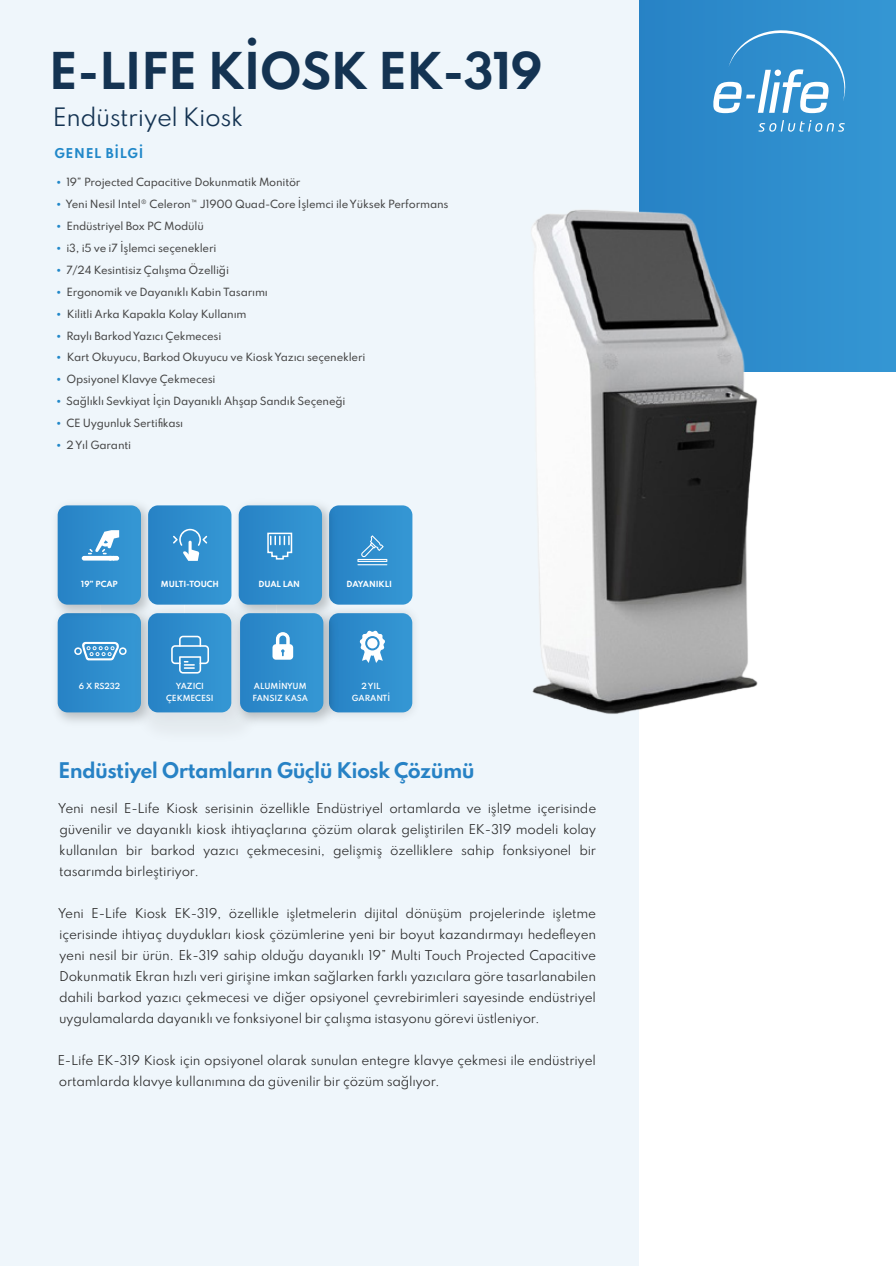
<style>
.page{position:relative;width:896px;height:1266px;background:#fff}
.page>*{position:absolute;margin:0;border:0;box-sizing:border-box;transform-origin:0 0}
.t1{font:700 45px "Spartan";letter-spacing:-.025em;color:#143352}
.t2{font:22.5px "Spartan";letter-spacing:-.025em;color:#143352}
.t3{font:700 19.2px "Spartan";letter-spacing:-.035em;color:#2782c5}
.t4{font:12px/21px "Spartan";letter-spacing:-.02em;color:#2b2b2b;text-align:justify}
.t5{font:700 12px "Spartan";letter-spacing:.055em;color:#2188c9}
.t6{font:500 10.05px "Spartan";letter-spacing:-.02em;color:#474747}
.t7{font:600 7.5px/12.1px "Spartan";letter-spacing:-.01em;color:#fff;text-align:center}
.t8{font:700 7.5px "Spartan";letter-spacing:-.01em;color:#fff}
.s1{font-family:"Century Gothic";font-weight:400;color:#2188c9}
</style>
<div class="page">
<div style="left:635px;top:0;width:261px;height:372px;background:#2f8fce"></div>
<div style="left:0;top:0;width:638px;height:1266px;background:#eff6fb"></div>
<svg style="left:758px;top:120px;width:87px;height:12px"></svg>
<svg style="left:713px;top:30px;width:133px;height:83px"></svg>
<img style="left:56px;top:622px;width:74px;height:100px">
<img style="left:56px;top:504px;width:92px;height:118px">
<img style="left:322px;top:599px;width:92px;height:116px">
<img style="left:130px;top:596px;width:109px;height:126px">
<img style="left:139px;top:604px;width:92px;height:124px">
<img style="left:231px;top:604px;width:109px;height:123px">
<svg style="left:148px;top:505px;width:83px;height:100px;background:#3892ce"></svg>
<svg style="left:329px;top:613px;width:83px;height:99px;background:#3b93ce"></svg>
<svg style="left:239px;top:505px;width:83px;height:100px;background:#3691ce"></svg>
<svg style="left:58px;top:505px;width:83px;height:100px;background:#3c94cf"></svg>
<svg style="left:240px;top:613px;width:83px;height:99px;background:#3993cf"></svg>
<svg style="left:58px;top:613px;width:83px;height:99px;background:#3892ce"></svg>
<img style="left:532px;top:203px;width:226px;height:515px">
<svg style="left:329px;top:505px;width:83px;height:100px;background:#3590cd"></svg>
<svg style="left:148px;top:613px;width:83px;height:99px;background:#3892ce"></svg>
<h1 class="t1" style="left:49px;top:38px;width:495px">E-LIFE KİOSK EK-319</h1>
<h2 class="t2" style="left:53px;top:100px;width:192px">Endüstriyel Kiosk</h2>
<p class="t5" style="left:54px;top:145px;width:91px">GENEL BİLGİ</p>
<p class="t6" style="left:56px;top:175px;width:246px"><span class="s1">•</span> 19” Projected Capacitive Dokunmatik Monitör</p>
<p class="t6" style="left:56px;top:197px;width:394px"><span class="s1">•</span> Yeni Nesil Intel® Celeron™ J1900 Quad-Core İşlemci ile Yüksek Performans</p>
<p class="t6" style="left:56px;top:218px;width:150px"><span class="s1">•</span> Endüstriyel Box PC Modülü</p>
<p class="t6" style="left:56px;top:240px;width:162px"><span class="s1">•</span> i3, i5 ve i7 İşlemci seçenekleri</p>
<p class="t6" style="left:56px;top:262px;width:175px"><span class="s1">•</span> 7/24 Kesintisiz Çalışma Özelliği</p>
<p class="t6" style="left:56px;top:284px;width:214px"><span class="s1">•</span> Ergonomik ve Dayanıklı Kabin Tasarımı</p>
<p class="t6" style="left:56px;top:306px;width:192px"><span class="s1">•</span> Kilitli Arka Kapakla Kolay Kullanım</p>
<p class="t6" style="left:56px;top:328px;width:167px"><span class="s1">•</span> Raylı Barkod Yazıcı Çekmecesi</p>
<p class="t6" style="left:56px;top:350px;width:311px"><span class="s1">•</span> Kart Okuyucu, Barkod Okuyucu ve Kiosk Yazıcı seçenekleri</p>
<p class="t6" style="left:56px;top:372px;width:161px"><span class="s1">•</span> Opsiyonel Klavye Çekmecesi</p>
<p class="t6" style="left:56px;top:394px;width:291px"><span class="s1">•</span> Sağlıklı Sevkiyat İçin Dayanıklı Ahşap Sandık Seçeneği</p>
<p class="t6" style="left:56px;top:416px;width:129px"><span class="s1">•</span> CE Uygunluk Sertifikası</p>
<p class="t6" style="left:56px;top:437px;width:77px"><span class="s1">•</span> 2 Yıl Garanti</p>
<p class="t8" style="left:81px;top:578px;width:38px">19” PCAP</p>
<p class="t8" style="left:161px;top:578px;width:60px">MULTI-TOUCH</p>
<p class="t8" style="left:259px;top:578px;width:43px">DUAL LAN</p>
<p class="t8" style="left:346px;top:578px;width:47px">DAYANIKLI</p>
<p class="t7" style="left:79px;top:679px;width:43px">6 X RS232</p>
<p class="t7" style="left:166px;top:679px;width:49px">YAZICI<br>ÇEKMECESI</p>
<p class="t7" style="left:252px;top:679px;width:57px;text-align:left">ALUMİNYUM<br>FANSIZ KASA</p>
<p class="t7" style="left:352px;top:679px;width:40px">2 YIL<br>GARANTİ</p>
<h3 class="t3" style="left:58px;top:756px;width:418px">Endüstiyel Ortamların Güçlü Kiosk Çözümü</h3>
<p class="t4" style="left:58px;top:797px;width:540px">Yeni nesil E-Life Kiosk serisinin özellikle Endüstriyel ortamlarda ve işletme içerisinde güvenilir ve dayanıklı kiosk ihtiyaçlarına çözüm olarak geliştirilen EK-319 modeli kolay kullanılan bir barkod yazıcı çekmecesini, gelişmiş özelliklere sahip fonksiyonel bir tasarımda birleştiriyor.</p>
<p class="t4" style="left:58px;top:902px;width:540px">Yeni E-Life Kiosk EK-319, özellikle işletmelerin dijital dönüşüm projelerinde işletme içerisinde ihtiyaç duydukları kiosk çözümlerine yeni bir boyut kazandırmayı hedefleyen yeni nesil bir ürün. Ek-319 sahip olduğu dayanıklı 19” Multi Touch Projected Capacitive Dokunmatik Ekran hızlı veri girişine imkan sağlarken farklı yazıcılara göre tasarlanabilen dahili barkod yazıcı çekmecesi ve diğer opsiyonel çevrebirimleri sayesinde endüstriyel uygulamalarda dayanıklı ve fonksiyonel bir çalışma istasyonu görevi üstleniyor.</p>
<p class="t4" style="left:57px;top:1049px;width:540px">E-Life EK-319 Kiosk için opsiyonel olarak sunulan entegre klavye çekmesi ile endüstriyel ortamlarda klavye kullanımına da güvenilir bir çözüm sağlıyor.</p>
</div>
